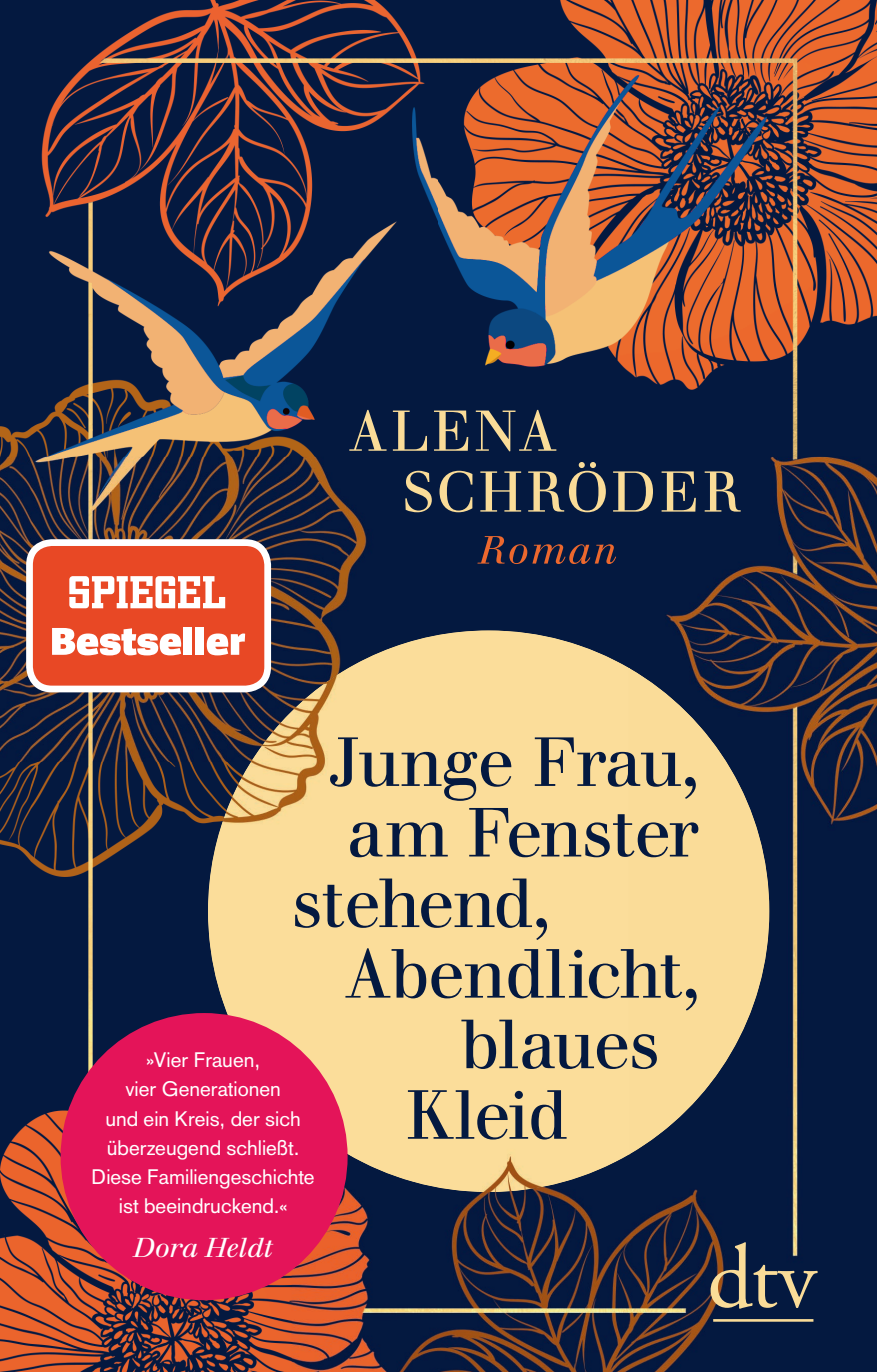
<style>
.page{position:relative;width:877px;height:1372px;background:#fff}
.page>*{position:absolute;margin:0;border:0;box-sizing:border-box;transform-origin:0 0}
.t1{font:90px "DTVA Garamond";color:#fadc98}
.t2{font:67.73px "Walbaum";letter-spacing:-.03em;color:#041940}
.t3{font:56.25px/60.8px "Walbaum";letter-spacing:.05em;color:#fadc98}
.t4{font:italic 26.78px "Walbaum";color:#fff}
.t5{font:20.7px/29.2px "Akzidenz Grotesk";color:#fff;text-align:center}
</style>
<div class="page">
<img style="left:0;top:0;width:877px;height:456px">
<img style="left:0;top:456px;width:584px;height:305px">
<img style="left:584px;top:456px;width:293px;height:611px">
<img style="left:0;top:761px;width:292px;height:610px">
<img style="left:292px;top:1067px;width:585px;height:304px">
<img style="left:477px;top:536px;width:139px;height:28px">
<img style="left:208px;top:630px;width:422px;height:421px">
<img style="left:629px;top:668px;width:140px;height:486px">
<img style="left:302px;top:1051px;width:328px;height:140px">
<div style="left:61px;top:1013px;width:287px;height:287px;background:#e41459;border-radius:50%"></div>
<div style="left:30px;top:542px;width:238px;height:147px;background:#e84825;border-radius:22px"></div>
<div style="left:26px;top:539px;width:245px;height:153px;border:7px solid #fff;border-radius:22px"></div>
<svg style="left:69px;top:576px;width:156px;height:32px"></svg>
<svg style="left:52px;top:628px;width:130px;height:27px"></svg>
<div style="left:184px;top:627px;width:8px;height:27px;background:#fff"></div>
<div style="left:196px;top:627px;width:8px;height:27px;background:#fff"></div>
<svg style="left:207px;top:633px;width:38px;height:22px"></svg>
<h3 class="t3" style="left:403px;top:401px;width:338px;text-indent:-54px">ALENA<br>SCHRÖDER</h3>
<h2 class="t2" style="left:328px;top:721px;width:372px">Junge Frau,</h2>
<h2 class="t2" style="left:346px;top:792px;width:354px">am Fenster</h2>
<h2 class="t2" style="left:291px;top:862px;width:261px">stehend,</h2>
<h2 class="t2" style="left:345px;top:933px;width:356px">Abendlicht,</h2>
<h2 class="t2" style="left:460px;top:1003px;width:202px">blaues</h2>
<h2 class="t2" style="left:406px;top:1074px;width:164px">Kleid</h2>
<p class="t5" style="left:92px;top:1045px;width:225px">»Vier Frauen,<br>vier Generationen<br>und ein Kreis, der sich überzeugend schließt.<br>Diese Familiengeschichte ist beeindruckend.«</p>
<p class="t4" style="left:133px;top:1231px;width:141px">Dora Heldt</p>
<h1 class="t1" style="left:710px;top:1229px;width:107px">_</h1>
</div>
